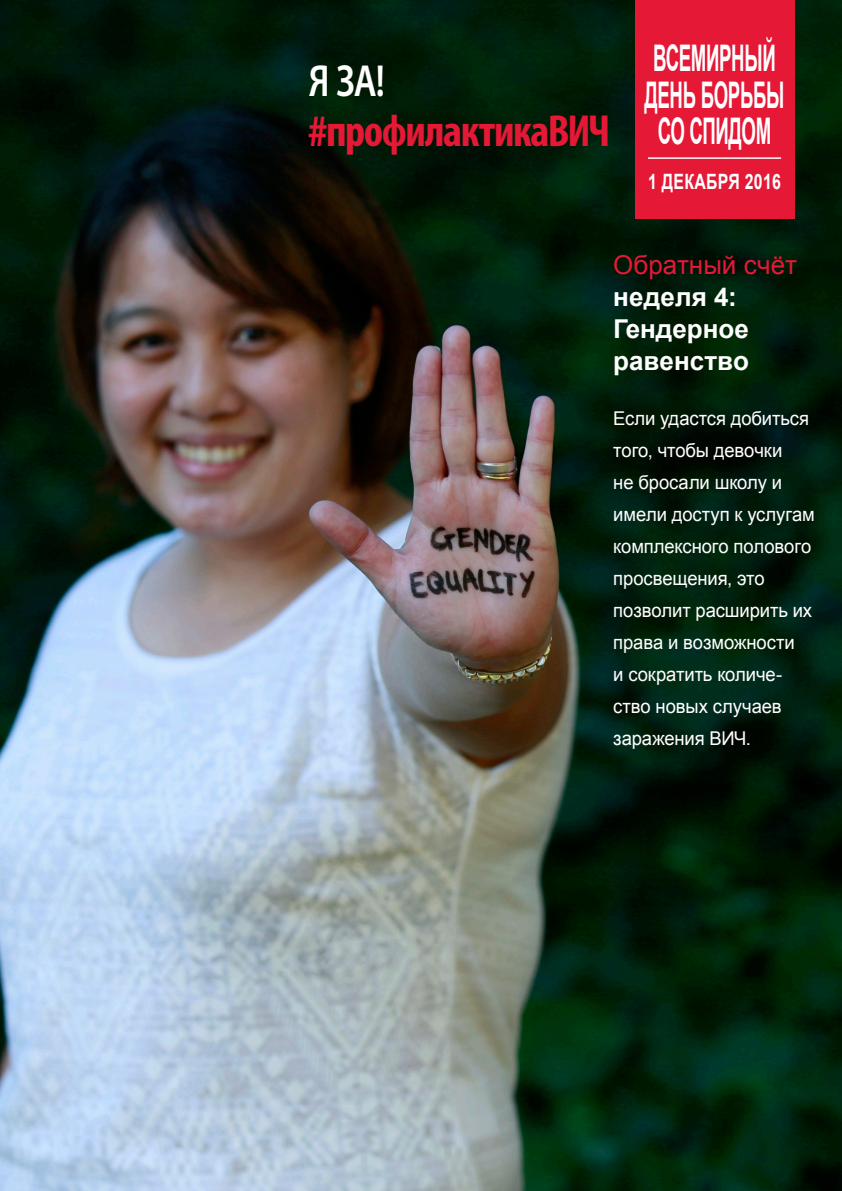
<style>
.page{position:relative;width:842px;height:1191px;background:#fff}
.page>*{position:absolute;margin:0;border:0;box-sizing:border-box;transform-origin:0 0}
.t1{font:700 condensed 45.1px "Myriad Pro";letter-spacing:-.03em;color:#e51836}
.t2{font:600 45.1px "Myriad Pro";color:#fff;scale:.8 1}
.t3{font:700 36.7px/36.7px "Arial";letter-spacing:-.02em;color:#fff;text-align:center;scale:.51 1}
.t4{font:700 26px/32px "Arial";color:#fff}
.t5{font:26px "Arial";color:#e51836}
.t6{font:700 21.1px "Arial";letter-spacing:.02em;color:#fff;scale:.75 1}
.t7{font:19px/32px "Arial";letter-spacing:-.005em;color:#fff}
</style>
<div class="page">
<img style="left:0;top:0;width:842px;height:1191px">
<div style="left:634px;top:0;width:160px;height:218px;background:#e51836"></div>
<hr style="left:648px;top:157px;width:133px;height:2px;background:#fff">
<h1 class="t2" style="left:309px;top:52px;width:97px">Я ЗА!</h1>
<h1 class="t1" style="left:308px;top:103px;width:304px">#профилактикаВИЧ</h1>
<h2 class="t3" style="left:645px;top:41px;width:276px">ВСЕМИРНЫЙ<br>ДЕНЬ БОРЬБЫ<br>СО СПИДОМ</h2>
<p class="t6" style="left:648px;top:168px;width:179px">1 ДЕКАБРЯ 2016</p>
<h3 class="t5" style="left:613px;top:248px;width:185px">Обратный счёт</h3>
<h3 class="t4" style="left:613px;top:282px;width:137px">неделя 4:<br>Гендерное равенство</h3>
<p class="t7" style="left:613px;top:402px;width:203px">Если удастся добиться того, чтобы девочки<br>не бросали школу и имели доступ к услугам комплексного полового просвещения, это позволит расширить их права и возможности<br>и сократить количе&shy;ство новых случаев заражения ВИЧ.</p>
</div>
